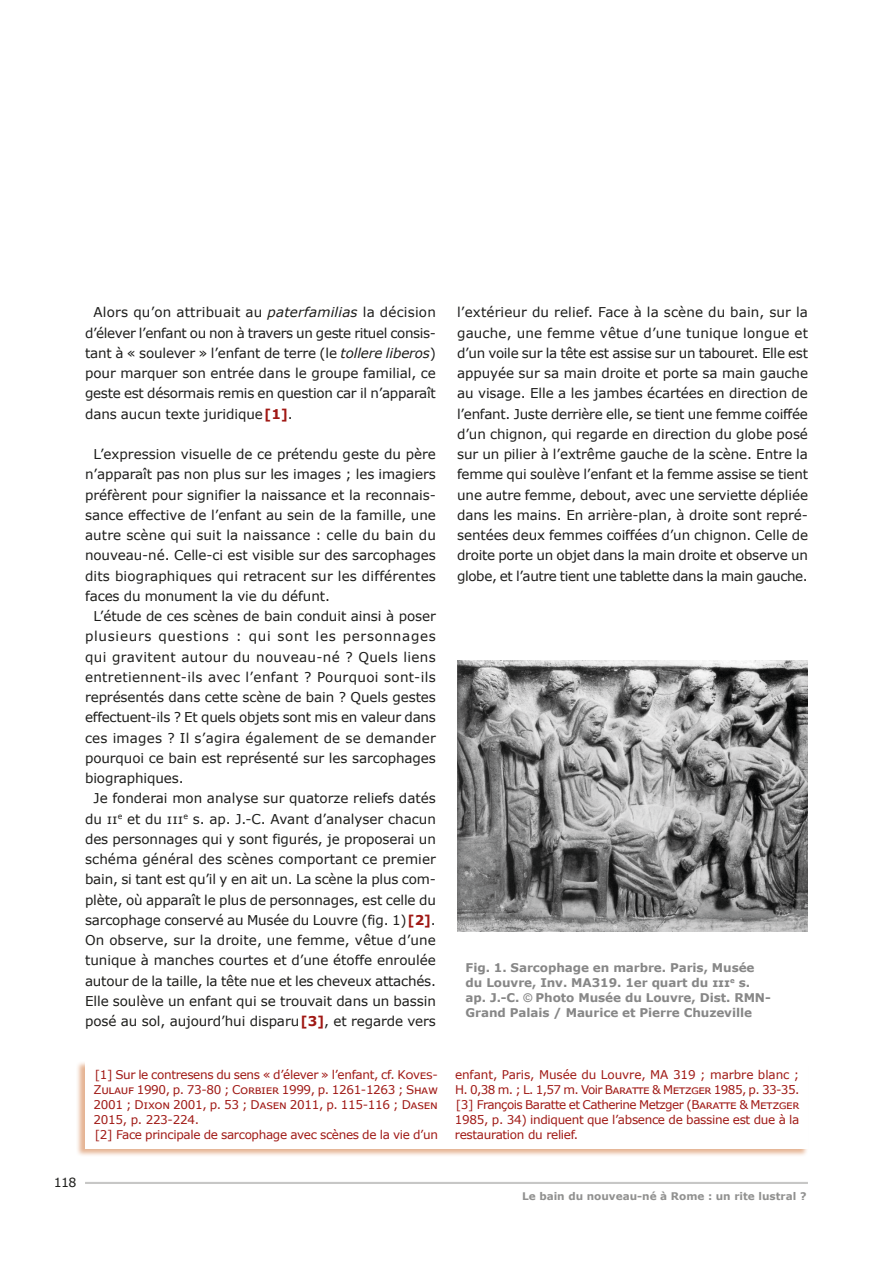
<style>
.page{position:relative;width:893px;height:1263px;background:#fff}
.page>*{position:absolute;margin:0;border:0;box-sizing:border-box;transform-origin:0 0}
.t1{font:13.5px/20.2px "Verdana";letter-spacing:-.005em;color:#1d1d1b;text-align:justify}
.t2{font:12.6px "Verdana";color:#1d1d1b}
.t3{font:12px/15px "Verdana";letter-spacing:-.025em;color:#a01915}
.t4{font:700 12px/15px "Verdana";letter-spacing:-.005em;color:#878787}
.t5{font:700 10.5px "Verdana";color:#919190}
.s1{font-style:italic}
.s2{font-weight:700;color:#a01915}
.s3{font-family:"Arial"}
</style>
<div class="page">
<hr style="left:85px;top:1182px;width:723px;height:2px;background:#c7c7c6">
<div style="left:76px;top:1060px;width:732px;height:97px;background:#cc6928;opacity:.5"></div>
<div style="left:85px;top:1061px;width:723px;height:87px;background:#fff"></div>
<img style="left:457px;top:660px;width:351px;height:271px">
<p class="t1" style="left:85px;top:302px;width:352px;text-indent:9px">Alors qu’on attribuait au <span class="s1">paterfamilias</span> la décision d’élever l’enfant ou non à travers un geste rituel consis&shy;tant à « soulever » l’enfant de terre (le <span class="s1">tollere liberos</span>) pour marquer son entrée dans le groupe familial, ce geste est désormais remis en question car il n’apparaît dans aucun texte juridique<span class="s2">[1]</span>.</p>
<p class="t1" style="left:85px;top:444px;width:352px;text-indent:9px">L’expression visuelle de ce prétendu geste du père n’apparaît pas non plus sur les images ; les imagiers préfèrent pour signifier la naissance et la reconnais&shy;sance effective de l’enfant au sein de la famille, une autre scène qui suit la naissance : celle du bain du nouveau-né. Celle-ci est visible sur des sarcophages dits biographiques qui retracent sur les différentes faces du monument la vie du défunt.</p>
<p class="t1" style="left:85px;top:606px;width:352px;text-indent:9px">L’étude de ces scènes de bain conduit ainsi à poser plusieurs questions : qui sont les personnages qui gravitent autour du nouveau-né ? Quels liens entretiennent-ils avec l’enfant ? Pourquoi sont-ils représentés dans cette scène de bain ? Quels gestes effectuent-ils ? Et quels objets sont mis en valeur dans ces images ? Il s’agira également de se demander pourquoi ce bain est représenté sur les sarcophages biographiques.</p>
<p class="t1" style="left:85px;top:788px;width:352px;text-indent:9px">Je fonderai mon analyse sur quatorze reliefs datés du ii<sup>e</sup> et du iii<sup>e</sup> s. ap. J.-C. Avant d’analyser chacun des personnages qui y sont figurés, je proposerai un schéma général des scènes comportant ce premier bain, si tant est qu’il y en ait un. La scène la plus com&shy;plète, où apparaît le plus de personnages, est celle du sarcophage conservé au Musée du Louvre (fig. 1)<span class="s2">[2]</span>.<br>On observe, sur la droite, une femme, vêtue d’une tunique à manches courtes et d’une étoffe enroulée autour de la taille, la tête nue et les cheveux attachés.<br>Elle soulève un enfant qui se trouvait dans un bassin posé au sol, aujourd’hui disparu<span class="s2">[3]</span>, et regarde vers</p>
<p class="t1" style="left:457px;top:302px;width:352px">l’extérieur du relief. Face à la scène du bain, sur la gauche, une femme vêtue d’une tunique longue et d’un voile sur la tête est assise sur un tabouret. Elle est appuyée sur sa main droite et porte sa main gauche au visage. Elle a les jambes écartées en direction de l’enfant. Juste derrière elle, se tient une femme coiffée d’un chignon, qui regarde en direction du globe posé sur un pilier à l’extrême gauche de la scène. Entre la femme qui soulève l’enfant et la femme assise se tient une autre femme, debout, avec une serviette dépliée dans les mains. En arrière-plan, à droite sont repré&shy;sentées deux femmes coiffées d’un chignon. Celle de droite porte un objet dans la main droite et observe un globe, et l’autre tient une tablette dans la main gauche.</p>
<p class="t4" style="left:466px;top:959px;width:307px">Fig. 1. Sarcophage en marbre. Paris, Musée du Louvre, Inv. MA319. 1er quart du iii<sup>e</sup> s. ap. J.-C. <span class="s3">©</span> Photo Musée du Louvre, Dist. RMN-Grand Palais / Maurice et Pierre Chuzeville</p>
<p class="t2" style="left:54px;top:1173px;width:24px">118</p>
<p class="t3" style="left:94px;top:1067px;width:346px">[1] Sur le contresens du sens « d’élever » l’enfant, cf. Koves-Zulauf 1990, p. 73-80 ; Corbier 1999, p. 1261-1263 ; Shaw 2001 ; Dixon 2001, p. 53 ; Dasen 2011, p. 115-116 ; Dasen 2015, p. 223-224.<br>[2] Face principale de sarcophage avec scènes de la vie d’un</p>
<p class="t3" style="left:455px;top:1067px;width:346px">enfant, Paris, Musée du Louvre, MA 319 ; marbre blanc ; H. 0,38 m. ; L. 1,57 m. Voir Baratte &amp; Metzger 1985, p. 33-35. [3] François Baratte et Catherine Metzger (Baratte &amp; Metzger 1985, p. 34) indiquent que l’absence de bassine est due à la restauration du relief.</p>
<p class="t5" style="left:522px;top:1189px;width:286px">Le bain du nouveau-né à Rome : un rite lustral ?</p>
</div>
